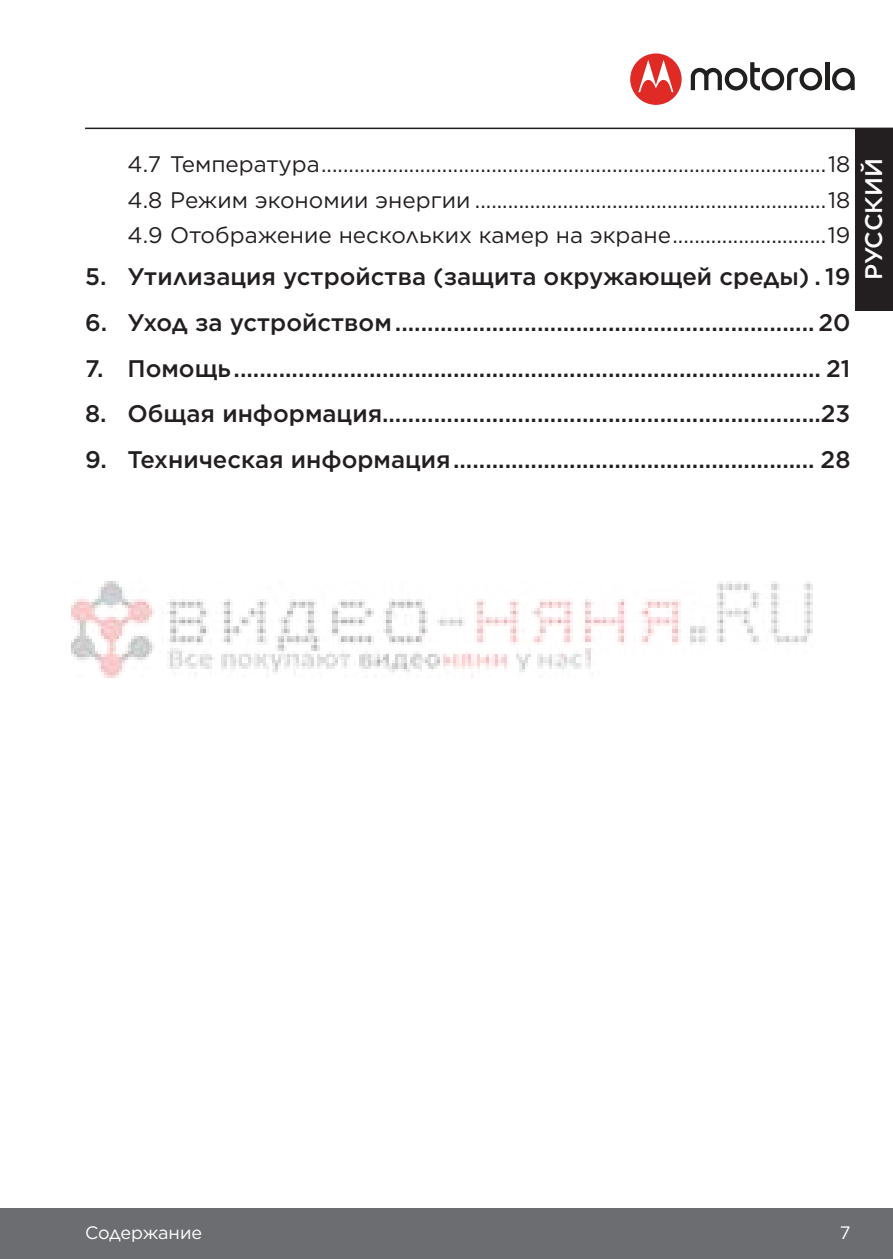
<style>
.page{position:relative;width:893px;height:1259px;background:#fff}
.page>*{position:absolute;margin:0;border:0;box-sizing:border-box;transform-origin:0 0}
.t1{font:500 24px "Gotham";color:#231f20}
.t2{font:500 24px "Gotham";letter-spacing:-.01em;color:#fff}
.t3{font:22.5px/35.4px "Gotham";color:#231f20;text-align:justify}
.t4{font:18px "Gotham";letter-spacing:-.01em;color:#fff}
</style>
<div class="page">
<div style="left:0;top:1208px;width:893px;height:51px;background:#6c6d70"></div>
<hr style="left:85px;top:128px;width:808px;height:1px;background:#231f20">
<div style="left:855px;top:128px;width:38px;height:182px;background:#231f20"></div>
<div style="left:630px;top:53px;width:52px;height:52px;background:#e02a26;border-radius:50%"></div>
<svg style="left:638px;top:60px;width:35px;height:32px"></svg>
<svg style="left:832px;top:68px;width:23px;height:22px"></svg>
<hr style="left:825px;top:62px;width:4px;height:28px;background:#221f1f">
<svg style="left:691px;top:62px;width:131px;height:28px"></svg>
<img style="left:71px;top:581px;width:742px;height:96px">
<p class="t3" style="left:128px;top:146px;width:724px">4.7 Температура............................................................................................18<br>4.8 Режим экономии энергии ................................................................18<br>4.9 Отображение нескольких камер на экране............................19</p>
<p class="t1" style="left:85px;top:261px;width:767px">5. Утилизация устройства (защита окружающей среды) . 19</p>
<p class="t1" style="left:85px;top:306px;width:767px">6. Уход за устройством................................................................. 20</p>
<p class="t1" style="left:85px;top:352px;width:767px">7. Помощь........................................................................................... 21</p>
<p class="t1" style="left:85px;top:398px;width:767px">8. Общая информация....................................................................23</p>
<p class="t1" style="left:85px;top:444px;width:767px">9. Техническая информация........................................................ 28</p>
<p class="t2" style="left:858px;top:280px;width:124px;rotate:-90deg">РУССКИЙ</p>
<p class="t4" style="left:85px;top:1221px;width:119px">Содержание</p>
<p class="t4" style="left:840px;top:1221px;width:12px">7</p>
</div>
